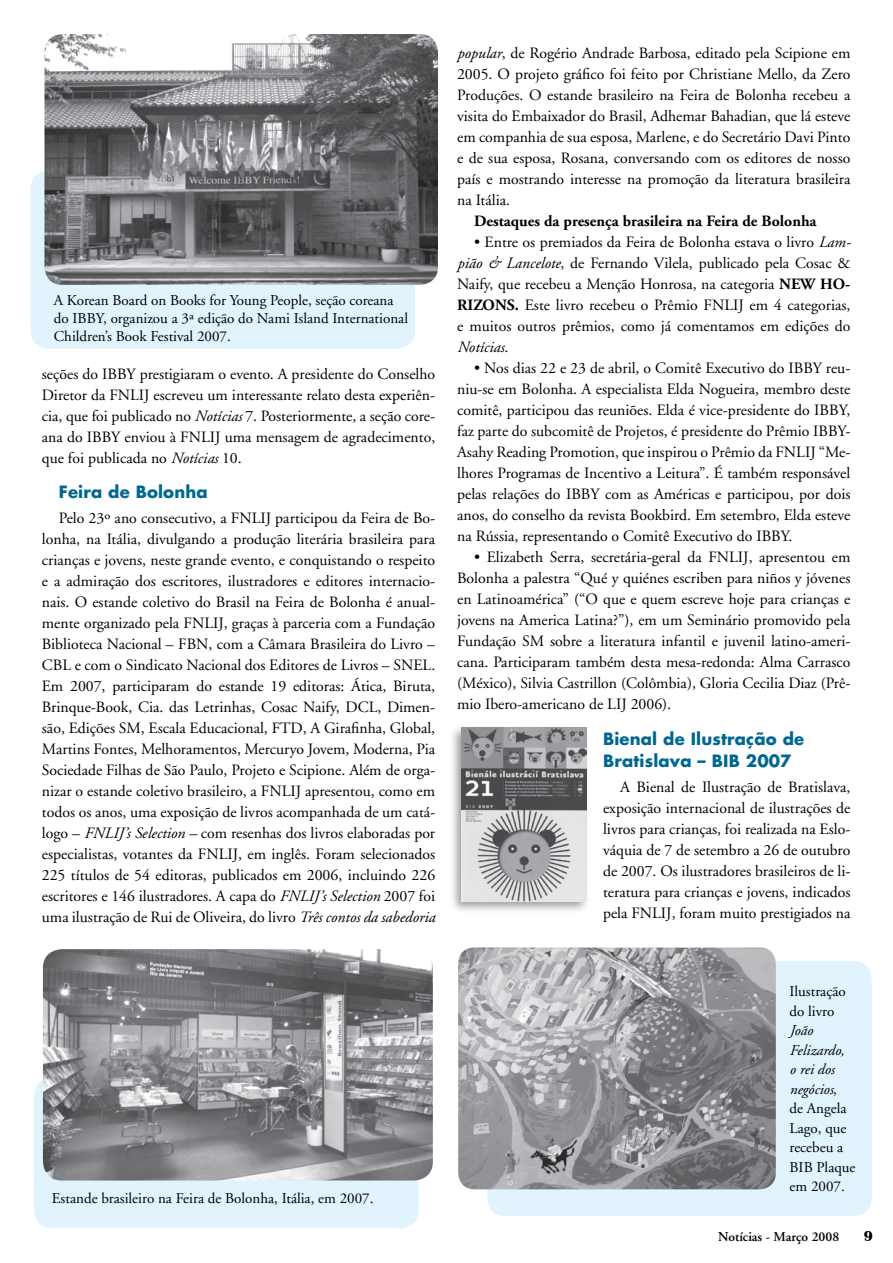
<style>
.page{position:relative;width:893px;height:1263px;background:#fff}
.page>*{position:absolute;margin:0;border:0;box-sizing:border-box;transform-origin:0 0}
.t1{font:700 16.5px/22.5px "Futura";letter-spacing:.01em;color:#006890}
.t2{font:15.75px/21px "Adobe Garamond";color:#000;text-align:justify}
.t3{font:700 15.75px "Adobe Garamond";color:#000}
.t4{font:15px/19.5px "Adobe Garamond";color:#000}
.t5{font:700 15px "Britannic";color:#000}
.t6{font:600 13.5px "Adobe Garamond";color:#000}
.s1{font-style:italic}
.s2{font-weight:700}
</style>
<div class="page">
<div style="left:487px;top:961px;width:385px;height:255px;background:#e1f4fd;border-radius:18px"></div>
<div style="left:34px;top:1078px;width:384px;height:150px;background:#e1f4fd;border-radius:18px"></div>
<div style="left:30px;top:171px;width:385px;height:178px;background:#e1f4fd;border-radius:18px"></div>
<img style="left:43px;top:949px;width:390px;height:231px">
<img style="left:45px;top:34px;width:393px;height:251px">
<img style="left:458px;top:947px;width:318px;height:242px">
<div style="left:449px;top:724px;width:147px;height:196px;background:#7d7e81;opacity:.75"></div>
<img style="left:461px;top:728px;width:125px;height:173px">
<p class="t4" style="left:54px;top:291px;width:356px;line-height:18px">A Korean Board on Books for Young People, seção coreana do IBBY, organizou a 3ª edição do Nami Island International<br>Children’s Book Festival 2007.</p>
<p class="t2" style="left:42px;top:363px;width:395px">seções do IBBY prestigiaram o evento. A presidente do Conselho Diretor da FNLIJ escreveu um interessante relato desta experiên&shy;cia, que foi publicado no <span class="s1">Notícias</span> 7. Posteriormente, a seção core&shy;ana do IBBY enviou à FNLIJ uma mensagem de agradecimento, que foi publicada no <span class="s1">Notícias</span> 10.</p>
<p class="t1" style="left:59px;top:480px;width:150px">Feira de Bolonha</p>
<p class="t2" style="left:42px;top:508px;width:395px;text-indent:17px">Pelo 23º ano consecutivo, a FNLIJ participou da Feira de Bo&shy;lonha, na Itália, divulgando a produção literária brasileira para crianças e jovens, neste grande evento, e conquistando o respeito e a admiração dos escritores, ilustradores e editores internacio&shy;nais. O estande coletivo do Brasil na Feira de Bolonha é anual&shy;mente organizado pela FNLIJ, graças à parceria com a Fundação Biblioteca Nacional – FBN, com a Câmara Brasileira do Livro – CBL e com o Sindicato Nacional dos Editores de Livros – SNEL.<br>Em 2007, participaram do estande 19 editoras: Ática, Biruta, Brinque-Book, Cia. das Letrinhas, Cosac Naify, DCL, Dimen&shy;são, Edições SM, Escala Educacional, FTD, A Girafinha, Global, Martins Fontes, Melhoramentos, Mercuryo Jovem, Moderna, Pia Sociedade Filhas de São Paulo, Projeto e Scipione. Além de orga&shy;nizar o estande coletivo brasileiro, a FNLIJ apresentou, como em todos os anos, uma exposição de livros acompanhada de um catá&shy;logo – <span class="s1">FNLIJ’s Selection –</span> com resenhas dos livros elaboradas por especialistas, votantes da FNLIJ, em inglês. Foram selecionados 225 títulos de 54 editoras, publicados em 2006, incluindo 226 escritores e 146 ilustradores. A capa do <span class="s1">FNLIJ’s Selection</span> 2007 foi uma ilustração de Rui de Oliveira, do livro <span class="s1">Três contos da sabedoria</span></p>
<p class="t2" style="left:457px;top:43px;width:395px"><span class="s1">popular</span>, de Rogério Andrade Barbosa, editado pela Scipione em 2005. O projeto gráfico foi feito por Christiane Mello, da Zero Produções. O estande brasileiro na Feira de Bolonha recebeu a visita do Embaixador do Brasil, Adhemar Bahadian, que lá esteve em companhia de sua esposa, Marlene, e do Secretário Davi Pinto e de sua esposa, Rosana, conversando com os editores de nosso país e mostrando interesse na promoção da literatura brasileira na Itália.</p>
<p class="t3" style="left:474px;top:213px;width:344px">Destaques da presença brasileira na Feira de Bolonha</p>
<p class="t2" style="left:457px;top:232px;width:395px;text-indent:17px">• Entre os premiados da Feira de Bolonha estava o livro <span class="s1">Lam&shy;pião &amp; Lancelote</span>, de Fernando Vilela, publicado pela Cosac &amp; Naify, que recebeu a Menção Honrosa, na categoria <span class="s2">NEW HO-RIZONS.</span> Este livro recebeu o Prêmio FNLIJ em 4 categorias, e muitos outros prêmios, como já comentamos em edições do <span class="s1">Notícias</span>.</p>
<p class="t2" style="left:457px;top:358px;width:395px;text-indent:17px">• Nos dias 22 e 23 de abril, o Comitê Executivo do IBBY reu&shy;niu-se em Bolonha. A especialista Elda Nogueira, membro deste comitê, participou das reuniões. Elda é vice-presidente do IBBY, faz parte do subcomitê de Projetos, é presidente do Prêmio IBBY-Asahy Reading Promotion, que inspirou o Prêmio da FNLIJ “Me&shy;lhores Programas de Incentivo a Leitura”. É também responsável pelas relações do IBBY com as Américas e participou, por dois anos, do conselho da revista Bookbird. Em setembro, Elda esteve na Rússia, representando o Comitê Executivo do IBBY.</p>
<p class="t2" style="left:457px;top:547px;width:395px;text-indent:17px">• Elizabeth Serra, secretária-geral da FNLIJ, apresentou em Bolonha a palestra “Qué y quiénes escriben para niños y jóvenes en Latinoamérica” (“O que e quem escreve hoje para crianças e jovens na America Latina?”), em um Seminário promovido pela Fundação SM sobre a literatura infantil e juvenil latino-ameri&shy;cana. Participaram também desta mesa-redonda: Alma Carrasco (México), Silvia Castrillon (Colômbia), Gloria Cecilia Diaz (Prê&shy;mio Ibero-americano de LIJ 2006).</p>
<p class="t1" style="left:603px;top:727px;width:203px">Bienal de Ilustração de<br>Bratislava – BIB 2007</p>
<p class="t2" style="left:603px;top:777px;width:249px;text-indent:17px">A Bienal de Ilustração de Bratislava, exposição internacional de ilustrações de livros para crianças, foi realizada na Eslo&shy;váquia de 7 de setembro a 26 de outubro de 2007. Os ilustradores brasileiros de li&shy;teratura para crianças e jovens, indicados pela FNLIJ, foram muito prestigiados na</p>
<p class="t4" style="left:52px;top:1188px;width:323px">Estande brasileiro na Feira de Bolonha, Itália, em 2007.</p>
<p class="t4" style="left:789px;top:982px;width:58px">Ilustração do livro</p>
<p class="t4" style="left:789px;top:1021px;width:67px"><span class="s1">João<br>Felizardo,<br>o rei dos negócios</span>,<br>de Angela<br>Lago, que recebeu a<br>BIB Plaque em 2007.</p>
<p class="t6" style="left:718px;top:1230px;width:122px">Notícias - Março 2008</p>
<p class="t5" style="left:864px;top:1227px;width:11px">9</p>
</div>
